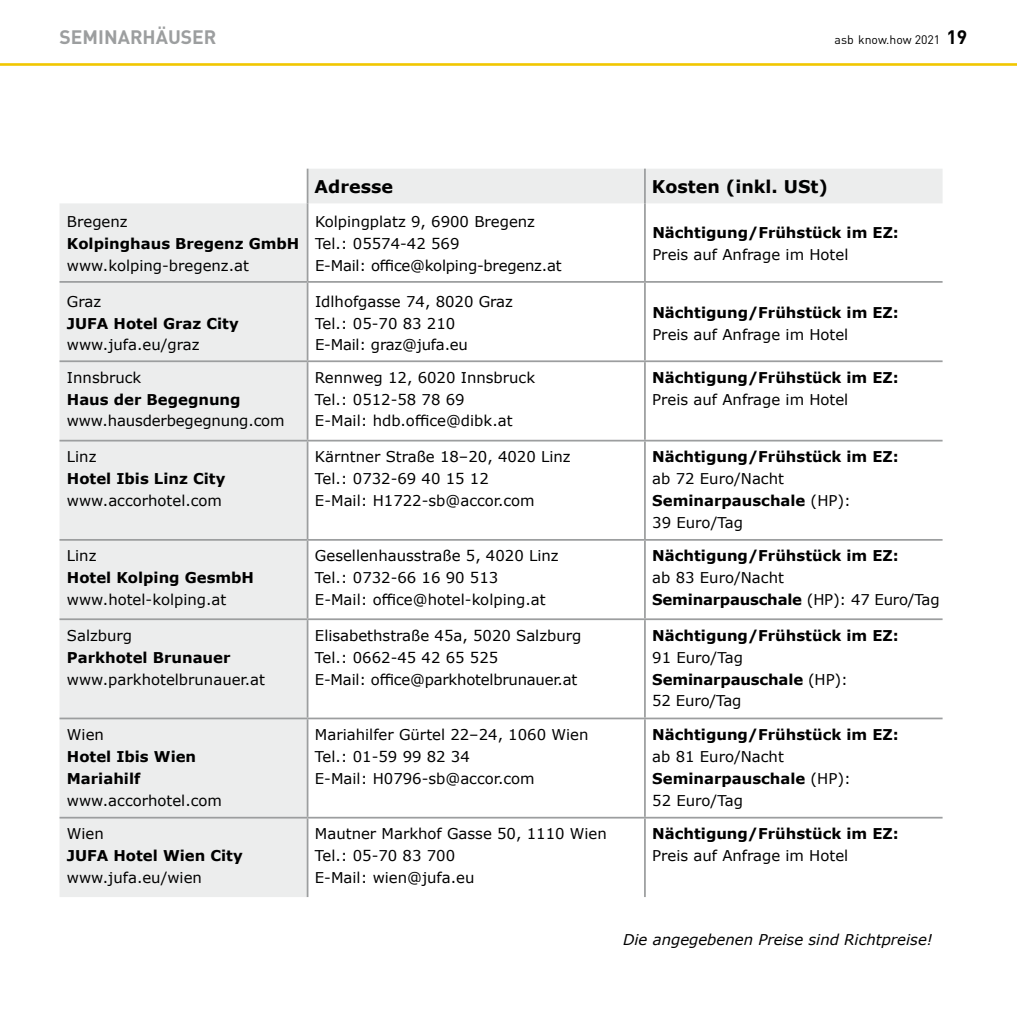
<style>
.page{position:relative;width:1017px;height:1017px;background:#fff}
.page>*{position:absolute;margin:0;border:0;box-sizing:border-box;transform-origin:0 0}
.t1{font:700 19.25px "DINOT";color:#9c9e9f}
.t2{font:700 17.5px "Verdana";color:#000}
.t3{font:14.88px/21.9px "Verdana";color:#000}
.t4{font:700 14.88px/21.9px "Verdana";color:#000}
.t5{font:italic 14.88px "Verdana";color:#000}
.t6{font:12.25px "DINOT";color:#000}
.s1{font-weight:700;font-size:19.25px}
.s2{font-weight:700}
</style>
<div class="page">
<hr style="left:0;top:63px;width:1017px;height:3px;background:#f1c700">
<div style="left:308px;top:169px;width:635px;height:34px;background:#eceded"></div>
<div style="left:60px;top:203px;width:247px;height:694px;background:#eceded"></div>
<hr style="left:307px;top:203px;width:1px;height:78px;background:#9c9e9f">
<hr style="left:644px;top:203px;width:2px;height:78px;background:#9c9e9f">
<hr style="left:60px;top:281px;width:248px;height:2px;background:#9c9e9f">
<hr style="left:308px;top:281px;width:337px;height:2px;background:#9c9e9f">
<hr style="left:307px;top:283px;width:1px;height:77px;background:#9c9e9f">
<hr style="left:645px;top:281px;width:298px;height:2px;background:#9c9e9f">
<hr style="left:644px;top:283px;width:2px;height:77px;background:#9c9e9f">
<hr style="left:60px;top:360px;width:248px;height:2px;background:#9c9e9f">
<hr style="left:308px;top:360px;width:337px;height:2px;background:#9c9e9f">
<hr style="left:307px;top:362px;width:1px;height:78px;background:#9c9e9f">
<hr style="left:645px;top:360px;width:298px;height:2px;background:#9c9e9f">
<hr style="left:644px;top:362px;width:2px;height:78px;background:#9c9e9f">
<hr style="left:60px;top:440px;width:248px;height:1px;background:#9c9e9f">
<hr style="left:308px;top:440px;width:337px;height:1px;background:#9c9e9f">
<hr style="left:307px;top:441px;width:1px;height:98px;background:#9c9e9f">
<hr style="left:645px;top:440px;width:298px;height:1px;background:#9c9e9f">
<hr style="left:644px;top:441px;width:2px;height:98px;background:#9c9e9f">
<hr style="left:60px;top:539px;width:248px;height:2px;background:#9c9e9f">
<hr style="left:308px;top:539px;width:337px;height:2px;background:#9c9e9f">
<hr style="left:307px;top:541px;width:1px;height:77px;background:#9c9e9f">
<hr style="left:645px;top:539px;width:298px;height:2px;background:#9c9e9f">
<hr style="left:644px;top:541px;width:2px;height:77px;background:#9c9e9f">
<hr style="left:60px;top:618px;width:248px;height:2px;background:#9c9e9f">
<hr style="left:308px;top:618px;width:337px;height:2px;background:#9c9e9f">
<hr style="left:307px;top:620px;width:1px;height:98px;background:#9c9e9f">
<hr style="left:645px;top:618px;width:298px;height:2px;background:#9c9e9f">
<hr style="left:644px;top:620px;width:2px;height:98px;background:#9c9e9f">
<hr style="left:60px;top:718px;width:248px;height:1px;background:#9c9e9f">
<hr style="left:308px;top:718px;width:337px;height:1px;background:#9c9e9f">
<hr style="left:307px;top:719px;width:1px;height:98px;background:#9c9e9f">
<hr style="left:645px;top:718px;width:298px;height:1px;background:#9c9e9f">
<hr style="left:644px;top:719px;width:2px;height:98px;background:#9c9e9f">
<hr style="left:60px;top:817px;width:248px;height:2px;background:#9c9e9f">
<hr style="left:308px;top:817px;width:337px;height:2px;background:#9c9e9f">
<hr style="left:307px;top:819px;width:1px;height:78px;background:#9c9e9f">
<hr style="left:645px;top:817px;width:298px;height:2px;background:#9c9e9f">
<hr style="left:644px;top:819px;width:2px;height:78px;background:#9c9e9f">
<hr style="left:307px;top:169px;width:1px;height:34px;background:#9c9e9f">
<hr style="left:644px;top:169px;width:2px;height:34px;background:#9c9e9f">
<p class="t1" style="left:60px;top:24px;width:159px">SEMINARHÄUSER</p>
<p class="t6" style="left:835px;top:32px;width:134px">asb know.how 2021 <span class="s1">19</span></p>
<p class="t3" style="left:67px;top:211px;width:62px">Bregenz</p>
<p class="t4" style="left:67px;top:232px;width:234px">Kolpinghaus Bregenz GmbH</p>
<p class="t3" style="left:67px;top:255px;width:184px">www.kolping-bregenz.at</p>
<p class="t3" style="left:67px;top:290px;width:36px">Graz</p>
<p class="t4" style="left:67px;top:312px;width:173px">JUFA Hotel Graz City</p>
<p class="t3" style="left:67px;top:334px;width:134px">www.jufa.eu/graz</p>
<p class="t3" style="left:67px;top:366px;width:76px">Innsbruck</p>
<p class="t4" style="left:67px;top:388px;width:175px">Haus der Begegnung</p>
<p class="t3" style="left:67px;top:410px;width:219px">www.hausderbegegnung.com</p>
<p class="t3" style="left:67px;top:446px;width:31px">Linz</p>
<p class="t4" style="left:67px;top:467px;width:160px">Hotel Ibis Linz City</p>
<p class="t3" style="left:67px;top:489px;width:157px">www.accorhotel.com</p>
<p class="t3" style="left:67px;top:545px;width:31px">Linz</p>
<p class="t4" style="left:67px;top:567px;width:189px">Hotel Kolping GesmbH</p>
<p class="t3" style="left:67px;top:589px;width:161px">www.hotel-kolping.at</p>
<p class="t3" style="left:67px;top:624px;width:67px">Salzburg</p>
<p class="t4" style="left:67px;top:646px;width:165px">Parkhotel Brunauer</p>
<p class="t3" style="left:67px;top:668px;width:200px">www.parkhotelbrunauer.at</p>
<p class="t3" style="left:67px;top:723px;width:39px">Wien</p>
<p class="t4" style="left:67px;top:745px;width:131px">Hotel Ibis Wien<br>Mariahilf</p>
<p class="t3" style="left:67px;top:789px;width:157px">www.accorhotel.com</p>
<p class="t3" style="left:67px;top:823px;width:39px">Wien</p>
<p class="t4" style="left:67px;top:844px;width:177px">JUFA Hotel Wien City</p>
<p class="t3" style="left:67px;top:866px;width:137px">www.jufa.eu/wien</p>
<p class="t2" style="left:315px;top:174px;width:80px">Adresse</p>
<p class="t2" style="left:652px;top:174px;width:178px">Kosten (inkl. USt)</p>
<p class="t3" style="left:315px;top:211px;width:248px">Kolpingplatz 9, 6900 Bregenz<br>Tel.: 05574-42 569<br>E-Mail: office@kolping-bregenz.at</p>
<p class="t4" style="left:652px;top:222px;width:248px">Nächtigung/Frühstück im EZ:</p>
<p class="t3" style="left:652px;top:244px;width:198px">Preis auf Anfrage im Hotel</p>
<p class="t3" style="left:315px;top:290px;width:200px">Idlhofgasse 74, 8020 Graz<br>Tel.: 05-70 83 210<br>E-Mail: graz@jufa.eu</p>
<p class="t4" style="left:652px;top:301px;width:248px">Nächtigung/Frühstück im EZ:</p>
<p class="t3" style="left:652px;top:323px;width:198px">Preis auf Anfrage im Hotel</p>
<p class="t3" style="left:315px;top:366px;width:222px">Rennweg 12, 6020 Innsbruck<br>Tel.: 0512-58 78 69<br>E-Mail: hdb.office@dibk.at</p>
<p class="t4" style="left:652px;top:366px;width:248px">Nächtigung/Frühstück im EZ:</p>
<p class="t3" style="left:652px;top:388px;width:198px">Preis auf Anfrage im Hotel</p>
<p class="t3" style="left:315px;top:446px;width:257px">Kärntner Straße 18–20, 4020 Linz<br>Tel.: 0732-69 40 15 12<br>E-Mail: H1722-sb@accor.com</p>
<p class="t4" style="left:652px;top:445px;width:248px">Nächtigung/Frühstück im EZ:</p>
<p class="t3" style="left:652px;top:467px;width:200px">ab 72 Euro/Nacht<br><span class="s2">Seminarpauschale</span> (HP):<br>39 Euro/Tag</p>
<p class="t3" style="left:315px;top:545px;width:245px">Gesellenhausstraße 5, 4020 Linz<br>Tel.: 0732-66 16 90 513<br>E-Mail: office@hotel-kolping.at</p>
<p class="t4" style="left:652px;top:545px;width:248px">Nächtigung/Frühstück im EZ:</p>
<p class="t3" style="left:652px;top:567px;width:289px">ab 83 Euro/Nacht<br><span class="s2">Seminarpauschale</span> (HP): 47 Euro/Tag</p>
<p class="t3" style="left:315px;top:624px;width:268px">Elisabethstraße 45a, 5020 Salzburg<br>Tel.: 0662-45 42 65 525<br>E-Mail: office@parkhotelbrunauer.at</p>
<p class="t4" style="left:652px;top:624px;width:248px">Nächtigung/Frühstück im EZ:</p>
<p class="t3" style="left:652px;top:646px;width:197px">91 Euro/Tag<br><span class="s2">Seminarpauschale</span> (HP):<br>52 Euro/Tag</p>
<p class="t3" style="left:315px;top:723px;width:275px">Mariahilfer Gürtel 22–24, 1060 Wien<br>Tel.: 01-59 99 82 34<br>E-Mail: H0796-sb@accor.com</p>
<p class="t4" style="left:652px;top:723px;width:248px">Nächtigung/Frühstück im EZ:</p>
<p class="t3" style="left:652px;top:745px;width:200px">ab 81 Euro/Nacht<br><span class="s2">Seminarpauschale</span> (HP):<br>52 Euro/Tag</p>
<p class="t3" style="left:315px;top:823px;width:293px">Mautner Markhof Gasse 50, 1110 Wien<br>Tel.: 05-70 83 700<br>E-Mail: wien@jufa.eu</p>
<p class="t4" style="left:652px;top:823px;width:248px">Nächtigung/Frühstück im EZ:</p>
<p class="t3" style="left:652px;top:845px;width:198px">Preis auf Anfrage im Hotel</p>
<p class="t5" style="left:623px;top:929px;width:311px">Die angegebenen Preise sind Richtpreise!</p>
</div>
